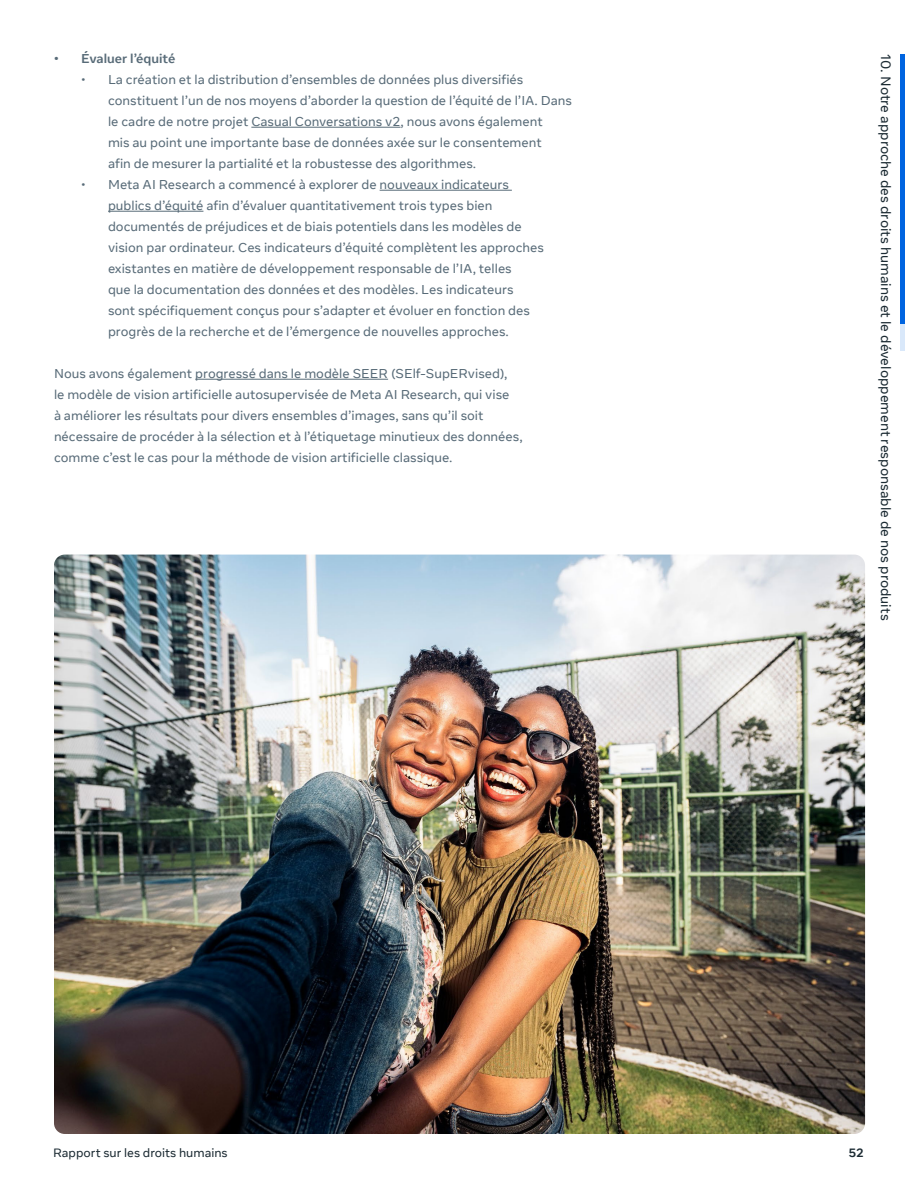
<style>
.page{position:relative;width:918px;height:1188px;background:#fff}
.page>*{position:absolute;margin:0;border:0;box-sizing:border-box;transform-origin:0 0}
.t1{font:13.5px "Optimistic Text";color:#1c2b33}
.P2{font:12.75px/21px "Optimistic Text";color:#586b78}
.t2{font:700 12.75px "Optimistic Text";color:#586b78}
.t3{font:12px "Optimistic Text";color:#1c2b33}
.t4{font:700 12px "Optimistic Text";color:#1c2b33}
</style>
<div class="page">
<hr style="left:900px;top:54px;width:4px;height:297px;background:#d9e8fa">
<hr style="left:900px;top:54px;width:4px;height:270px;background:#0064e0">
<hr style="left:251px;top:127px;width:150px;height:1px;background:#586b78">
<hr style="left:380px;top:190px;width:132px;height:1px;background:#586b78">
<hr style="left:108px;top:211px;width:95px;height:1px;background:#586b78">
<hr style="left:195px;top:379px;width:193px;height:1px;background:#586b78">
<img style="left:54px;top:555px;width:811px;height:579px">
<p class="t2" style="left:54px;top:51px;width:123px">• Évaluer l’équité</p>
<p class="P2" style="left:108px;top:70px;width:466px;text-indent:-27px">• La création et la distribution d’ensembles de données plus diversifiés constituent l’un de nos moyens d’aborder la question de l’équité de l’IA. Dans le cadre de notre projet Casual Conversations v2, nous avons également<br>mis au point une importante base de données axée sur le consentement<br>afin de mesurer la partialité et la robustesse des algorithmes.</p>
<p class="P2" style="left:108px;top:175px;width:438px;text-indent:-27px">• Meta AI Research a commencé à explorer de nouveaux indicateurs publics d’équité afin d’évaluer quantitativement trois types bien documentés de préjudices et de biais potentiels dans les modèles de vision par ordinateur. Ces indicateurs d’équité complètent les approches existantes en matière de développement responsable de l’IA, telles<br>que la documentation des données et des modèles. Les indicateurs<br>sont spécifiquement conçus pour s’adapter et évoluer en fonction des progrès de la recherche et de l’émergence de nouvelles approches.</p>
<p class="P2" style="left:54px;top:364px;width:470px">Nous avons également progressé dans le modèle SEER (SElf-SupERvised),<br>le modèle de vision artificielle autosupervisée de Meta AI Research, qui vise<br>à améliorer les résultats pour divers ensembles d’images, sans qu’il soit nécessaire de procéder à la sélection et à l’étiquetage minutieux des données, comme c’est le cas pour la méthode de vision artificielle classique.</p>
<p class="t1" style="left:894px;top:54px;width:568px;rotate:90deg">10. Notre approche des droits humains et le développement responsable de nos produits</p>
<p class="t3" style="left:53px;top:1146px;width:176px">Rapport sur les droits humains</p>
<p class="t4" style="left:848px;top:1146px;width:17px">52</p>
</div>
